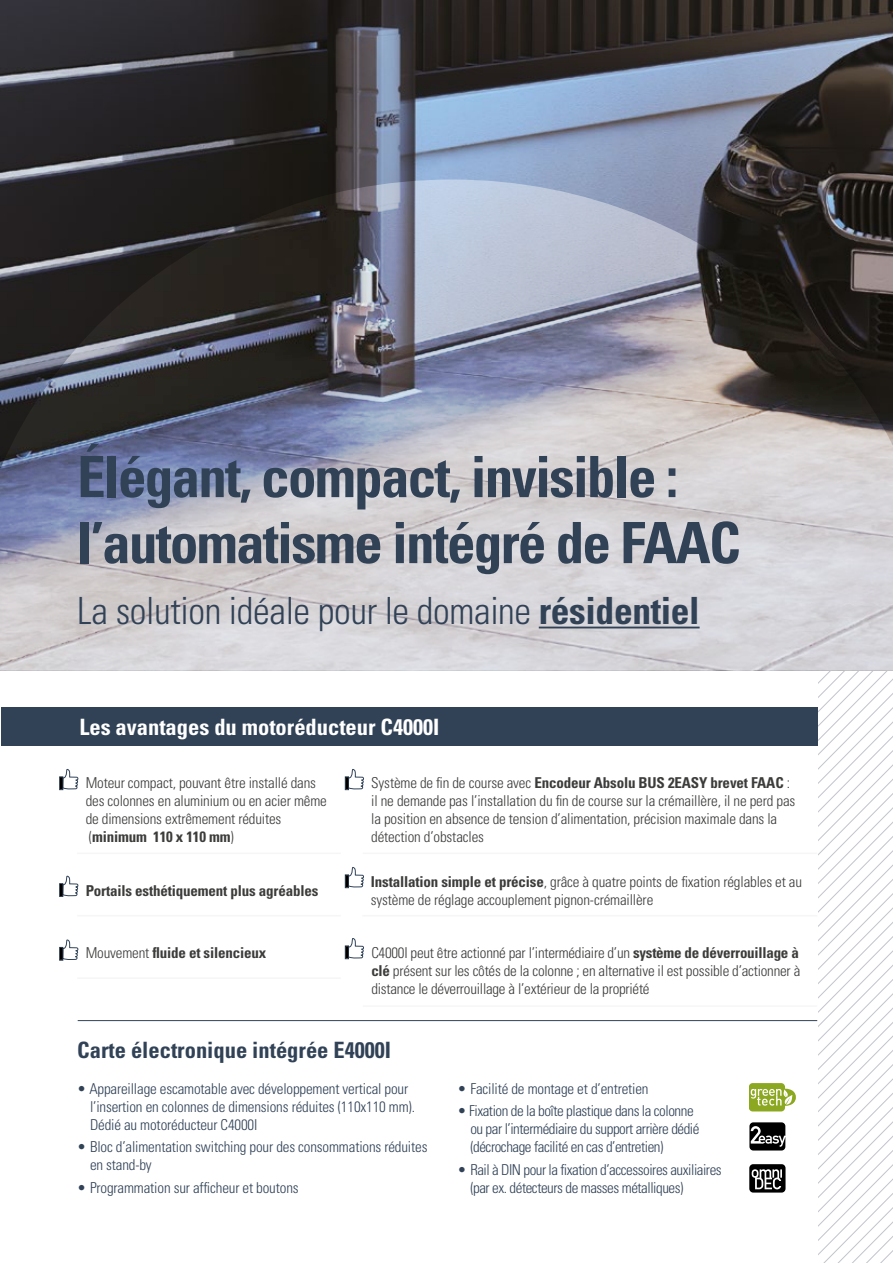
<style>
.page{position:relative;width:893px;height:1263px;background:#fff}
.page>*{position:absolute;margin:0;border:0;box-sizing:border-box;transform-origin:0 0}
.t1{font:700 condensed 57px/66px "Univers LT Std";letter-spacing:-.03em;color:#314257}
.t2{font:300 condensed 37.5px "Univers LT Std";letter-spacing:-.01em;color:#314257}
.t3{font:700 condensed 22.5px "Univers LT Std";color:#fff}
.t4{font:700 condensed 22.5px "Univers LT Std";color:#314257}
.t5{font:300 condensed 15px/18px "Univers LT Std";letter-spacing:-.01em;color:#3c3c3b}
.t6{font:300 condensed 15px/18px "Univers LT Std";letter-spacing:-.01em;color:#314257}
.t7{font:300 condensed 15px/18px "Univers LT Std";letter-spacing:-.03em;color:#314257}
.t8{font:700 condensed 15px "Univers LT Std";letter-spacing:-.01em;color:#3c3c3b}
.s1{font-weight:700}
.s2{font-weight:300}
</style>
<div class="page">
<svg style="left:817px;top:670px;width:76px;height:585px"></svg>
<svg style="left:823px;top:676px;width:70px;height:587px"></svg>
<img style="left:1px;top:0;width:892px;height:179px">
<svg style="left:749px;top:1122px;width:36px;height:28px"></svg>
<svg style="left:749px;top:1164px;width:36px;height:28px"></svg>
<svg style="left:749px;top:1083px;width:47px;height:28px"></svg>
<svg style="left:0;top:179px;width:893px;height:491px;background:#919199"></svg>
<hr style="left:539px;top:627px;width:161px;height:1px;background:#314257">
<div style="left:59px;top:947px;width:4px;height:14px;border:1px solid #314257"></div>
<svg style="left:60px;top:939px;width:19px;height:22px"></svg>
<hr style="left:77px;top:977px;width:264px;height:2px;background:#f6f6f6">
<div style="left:345px;top:945px;width:4px;height:14px;border:1px solid #314257"></div>
<svg style="left:346px;top:938px;width:18px;height:22px"></svg>
<hr style="left:363px;top:1005px;width:454px;height:2px;background:#f6f6f6">
<div style="left:59px;top:883px;width:4px;height:14px;border:1px solid #314257"></div>
<svg style="left:60px;top:875px;width:19px;height:22px"></svg>
<hr style="left:77px;top:915px;width:264px;height:1px;background:#f6f6f6">
<div style="left:345px;top:874px;width:4px;height:14px;border:1px solid #314257"></div>
<svg style="left:346px;top:867px;width:18px;height:22px"></svg>
<hr style="left:362px;top:915px;width:455px;height:1px;background:#f6f6f6">
<hr style="left:78px;top:1020px;width:739px;height:1px;background:#314257">
<div style="left:1px;top:707px;width:816px;height:39px;background:#314257"></div>
<hr style="left:363px;top:852px;width:454px;height:2px;background:#f6f6f6">
<div style="left:345px;top:776px;width:4px;height:14px;border:1px solid #314257"></div>
<svg style="left:346px;top:769px;width:18px;height:22px"></svg>
<div style="left:59px;top:776px;width:4px;height:14px;border:1px solid #314257"></div>
<svg style="left:60px;top:768px;width:19px;height:23px"></svg>
<hr style="left:77px;top:852px;width:264px;height:2px;background:#f6f6f6">
<h1 class="t1" style="left:77px;top:444px;width:665px">Élégant, compact, invisible : l’automatisme intégré de FAAC</h1>
<h2 class="t2" style="left:77px;top:588px;width:624px">La solution idéale pour le domaine <span class="s1">résidentiel</span></h2>
<h3 class="t3" style="left:79px;top:713px;width:361px">Les avantages du motoréducteur C4000I</h3>
<p class="t5" style="left:371px;top:774px;width:426px">Système de fin de course avec <span class="s1">Encodeur Absolu BUS 2EASY brevet FAAC</span> : il ne demande pas l’installation du fin de course sur la crémaillère, il ne perd pas la position en absence de tension d’alimentation, précision maximale dans la détection d’obstacles</p>
<p class="t5" style="left:86px;top:774px;width:243px">Moteur compact, pouvant être installé dans des colonnes en aluminium ou en acier même de dimensions extrêmement réduites (<span class="s1">minimum 110 x 110 mm</span>)</p>
<p class="t8" style="left:86px;top:881px;width:234px">Portails esthétiquement plus agréables</p>
<p class="t5" style="left:371px;top:872px;width:433px"><span class="s1">Installation simple et précise</span>, grâce à quatre points de fixation réglables et au système de réglage accouplement pignon-crémaillère</p>
<p class="t8" style="left:86px;top:943px;width:182px"><span class="s2">Mouvement</span> fluide et silencieux</p>
<p class="t5" style="left:371px;top:944px;width:430px;text-align:justify">C4000I peut être actionné par l’intermédiaire d’un <span class="s1">système de déverrouillage à clé</span> présent sur les côtés de la colonne ; en alternative il est possible d’actionner à distance le déverrouillage à l’extérieur de la propriété</p>
<h3 class="t4" style="left:77px;top:1036px;width:315px">Carte électronique intégrée E4000I</h3>
<p class="t6" style="left:90px;top:1080px;width:327px;text-indent:-13px">• Appareillage escamotable avec développement vertical pour l’insertion en colonnes de dimensions réduites (110x110 mm).<br>Dédié au motoréducteur C4000I</p>
<p class="t6" style="left:90px;top:1138px;width:339px;text-indent:-13px">• Bloc d’alimentation switching pour des consommations réduites en stand-by</p>
<p class="t6" style="left:77px;top:1178px;width:223px">• Programmation sur afficheur et boutons</p>
<p class="t6" style="left:458px;top:1080px;width:193px">• Facilité de montage et d’entretien</p>
<p class="t7" style="left:470px;top:1102px;width:231px;text-indent:-13px">• Fixation de la boîte plastique dans la colonne ou par l’intermédiaire du support arrière dédié (décrochage facilité en cas d’entretien)</p>
<p class="t7" style="left:470px;top:1160px;width:253px;text-indent:-13px">• Rail à DIN pour la fixation d’accessoires auxiliaires (par ex. détecteurs de masses métalliques)</p>
</div>
